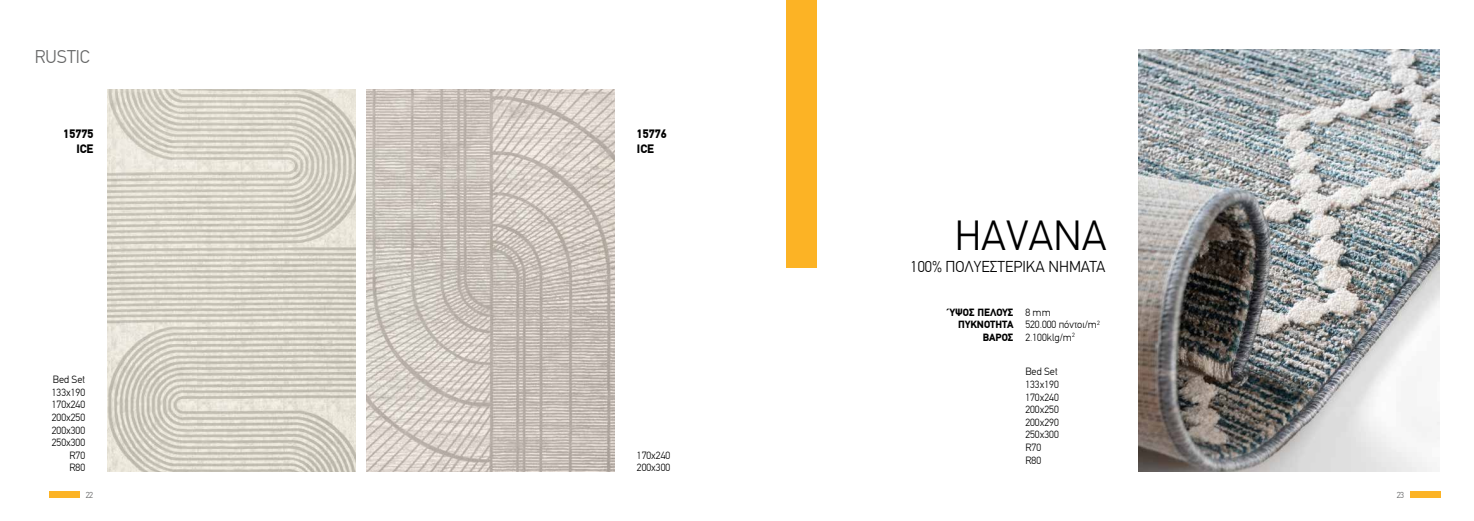
<style>
.page{position:relative;width:1474px;height:521px;background:#fff}
.page>*{position:absolute;margin:0;border:0;box-sizing:border-box;transform-origin:0 0}
.t1{font:300 42px "PF Din Text";color:#000}
.t2{font:300 18.38px "PF Din Text";color:#666767}
.t3{font:300 15.75px "PF Din Text";color:#000}
.t4{font:900 12.25px/14.7px "PF Din Text";color:#000;text-align:right}
.t5{font:300 10.5px/12.6px "PF Din Text";color:#000}
.t6{font:900 10.5px/12.6px "PF Din Text";color:#000;text-align:right}
.t7{font:300 8.75px "PF Din Text";color:#606162}
</style>
<div class="page">
<div style="left:1409px;top:491px;width:31px;height:6px;background:#fcb325"></div>
<div style="left:786px;top:0;width:30px;height:268px;background:#fcb325"></div>
<img style="left:1138px;top:50px;width:301px;height:421px">
<div style="left:50px;top:491px;width:30px;height:6px;background:#fcb325"></div>
<img style="left:108px;top:90px;width:248px;height:381px">
<img style="left:366px;top:90px;width:248px;height:381px">
<h2 class="t2" style="left:35px;top:46px;width:56px">RUSTIC</h2>
<p class="t4" style="left:64px;top:126px;width:31px">15775<br>ICE</p>
<p class="t5" style="left:52px;top:373px;width:35px;text-align:right">Bed Set<br>133x190<br>170x240<br>200x250<br>200x300<br>250x300<br>R70<br>R80</p>
<p class="t7" style="left:86px;top:489px;width:9px">22</p>
<p class="t4" style="left:637px;top:126px;width:31px;text-align:left">15776<br>ICE</p>
<p class="t5" style="left:637px;top:449px;width:35px">170x240<br>200x300</p>
<h1 class="t1" style="left:954px;top:211px;width:153px">HAVANA</h1>
<h3 class="t3" style="left:910px;top:258px;width:196px">100% ΠΟΛΥΕΣΤΕΡΙΚΑ ΝΗΜΑΤΑ</h3>
<p class="t6" style="left:949px;top:306px;width:65px">ΎΨΟΣ ΠΕΛΟΥΣ<br>ΠΥΚΝΟΤΗΤΑ<br>ΒΑΡΟΣ</p>
<p class="t5" style="left:1025px;top:306px;width:76px">8 mm<br>520.000 πόντοι/m<sup>2<br></sup>2.100klg/m<sup>2</sup></p>
<p class="t5" style="left:1025px;top:365px;width:35px">Bed Set<br>133x190<br>170x240<br>200x250<br>200x290<br>250x300<br>R70<br>R80</p>
<p class="t7" style="left:1396px;top:489px;width:9px">23</p>
</div>
